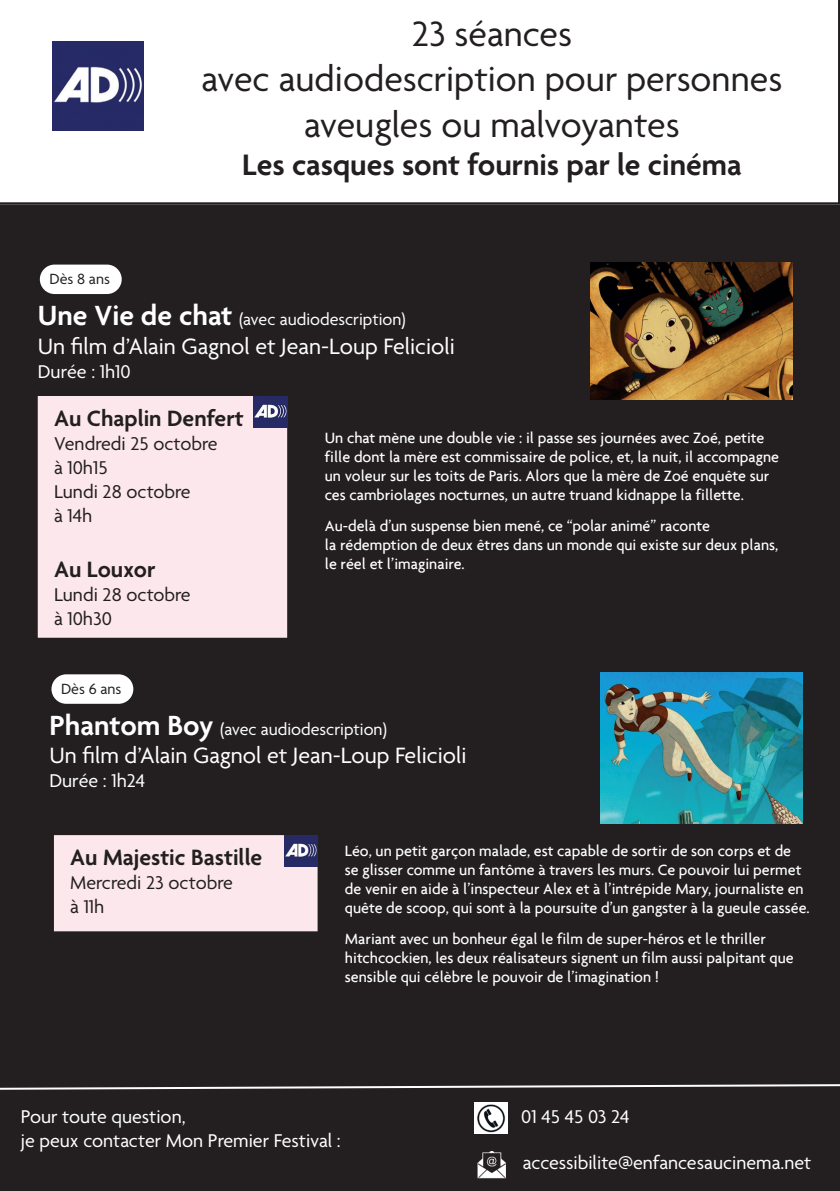
<style>
.page{position:relative;width:840px;height:1191px;background:#fff}
.page>*{position:absolute;margin:0;border:0;box-sizing:border-box;transform-origin:0 0}
.t1{font:38px/45.6px "Agenda";color:#231f20;text-align:center}
.t2{font:600 32px "Agenda";color:#231f20}
.t3{font:24px "Agenda";color:#fff}
.t4{font:600 24px "Agenda";color:#231f20}
.t5{font:20px/24px "Agenda";color:#fff}
.t6{font:20px/24px "Agenda";color:#231f20}
.t7{font:18px "Agenda";color:#fff}
.t8{font:500 16px/19.2px "Agenda";color:#fff}
.t9{font:16px "Agenda";color:#231f20}
.s1{font-weight:600;font-size:30px}
</style>
<div class="page">
<svg style="left:0;top:0;width:839px;height:204px"></svg>
<div style="left:1px;top:205px;width:837px;height:985px;background:#231f20"></div>
<div style="left:38px;top:396px;width:249px;height:242px;background:#fce7ec"></div>
<div style="left:39px;top:263px;width:84px;height:32px;background:#fff;border-radius:16px"></div>
<div style="left:38px;top:262px;width:86px;height:34px;border:2px solid #231f20;border-radius:16px"></div>
<img style="left:590px;top:262px;width:202px;height:138px">
<div style="left:54px;top:835px;width:263px;height:96px;background:#fce7ec;border:2px solid #fce7ec"></div>
<div style="left:50px;top:673px;width:84px;height:32px;background:#fff;border-radius:16px"></div>
<div style="left:49px;top:672px;width:86px;height:34px;border:2px solid #231f20;border-radius:16px"></div>
<img style="left:600px;top:672px;width:202px;height:151px">
<svg style="left:0;top:1081px;width:839px;height:10px"></svg>
<img style="left:254px;top:396px;width:33px;height:31px">
<img style="left:284px;top:835px;width:33px;height:31px">
<img style="left:53px;top:41px;width:90px;height:89px">
<img style="left:474px;top:1102px;width:33px;height:31px">
<img style="left:477px;top:1151px;width:28px;height:28px">
<p class="t9" style="left:49px;top:270px;width:62px">Dès 8 ans</p>
<h1 class="t1" style="left:201px;top:13px;width:582px">23 séances<br>avec audiodescription pour personnes aveugles ou malvoyantes</h1>
<h2 class="t2" style="left:242px;top:148px;width:501px">Les casques sont fournis par le cinéma</h2>
<p class="t7" style="left:38px;top:309px;width:369px"><span class="s1">Une Vie de chat</span> (avec audiodescription)</p>
<h3 class="t3" style="left:38px;top:333px;width:418px">Un film d’Alain Gagnol et Jean-Loup Felicioli</h3>
<p class="t5" style="left:38px;top:360px;width:94px">Durée : 1h10</p>
<h3 class="t4" style="left:54px;top:405px;width:191px">Au Chaplin Denfert</h3>
<p class="t6" style="left:54px;top:433px;width:165px">Vendredi 25 octobre à 10h15<br>Lundi 28 octobre<br>à 14h</p>
<h3 class="t4" style="left:54px;top:556px;width:103px">Au Louxor</h3>
<p class="t6" style="left:54px;top:584px;width:138px">Lundi 28 octobre à 10h30</p>
<p class="t8" style="left:324px;top:427px;width:455px">Un chat mène une double vie : il passe ses journées avec Zoé, petite fille dont la mère est commissaire de police, et, la nuit, il accompagne un voleur sur les toits de Paris. Alors que la mère de Zoé enquête sur ces cambriolages nocturnes, un autre truand kidnappe la fillette.</p>
<p class="t8" style="left:324px;top:515px;width:454px">Au-delà d’un suspense bien mené, ce “polar animé” raconte<br>la rédemption de deux êtres dans un monde qui existe sur deux plans, le réel et l’imaginaire.</p>
<p class="t9" style="left:61px;top:680px;width:62px">Dès 6 ans</p>
<p class="t7" style="left:49px;top:719px;width:339px"><span class="s1">Phantom Boy</span> (avec audiodescription)</p>
<h3 class="t3" style="left:49px;top:743px;width:418px">Un film d’Alain Gagnol et Jean-Loup Felicioli</h3>
<p class="t5" style="left:49px;top:770px;width:97px">Durée : 1h24</p>
<h3 class="t4" style="left:70px;top:844px;width:193px">Au Majestic Bastille</h3>
<p class="t6" style="left:70px;top:872px;width:164px">Mercredi 23 octobre à 11h</p>
<p class="t8" style="left:345px;top:840px;width:466px">Léo, un petit garçon malade, est capable de sortir de son corps et de<br>se glisser comme un fantôme à travers les murs. Ce pouvoir lui permet de venir en aide à l’inspecteur Alex et à l’intrépide Mary, journaliste en quête de scoop, qui sont à la poursuite d’un gangster à la gueule cassée.</p>
<p class="t8" style="left:345px;top:928px;width:450px">Mariant avec un bonheur égal le film de super-héros et le thriller hitchcockien, les deux réalisateurs signent un film aussi palpitant que sensible qui célèbre le pouvoir de l’imagination !</p>
<p class="t5" style="left:21px;top:1106px;width:321px">Pour toute question,<br>je peux contacter Mon Premier Festival :</p>
<p class="t5" style="left:521px;top:1106px;width:110px">01 45 45 03 24</p>
<p class="t5" style="left:522px;top:1152px;width:290px">accessibilite@enfancesaucinema.net</p>
</div>
